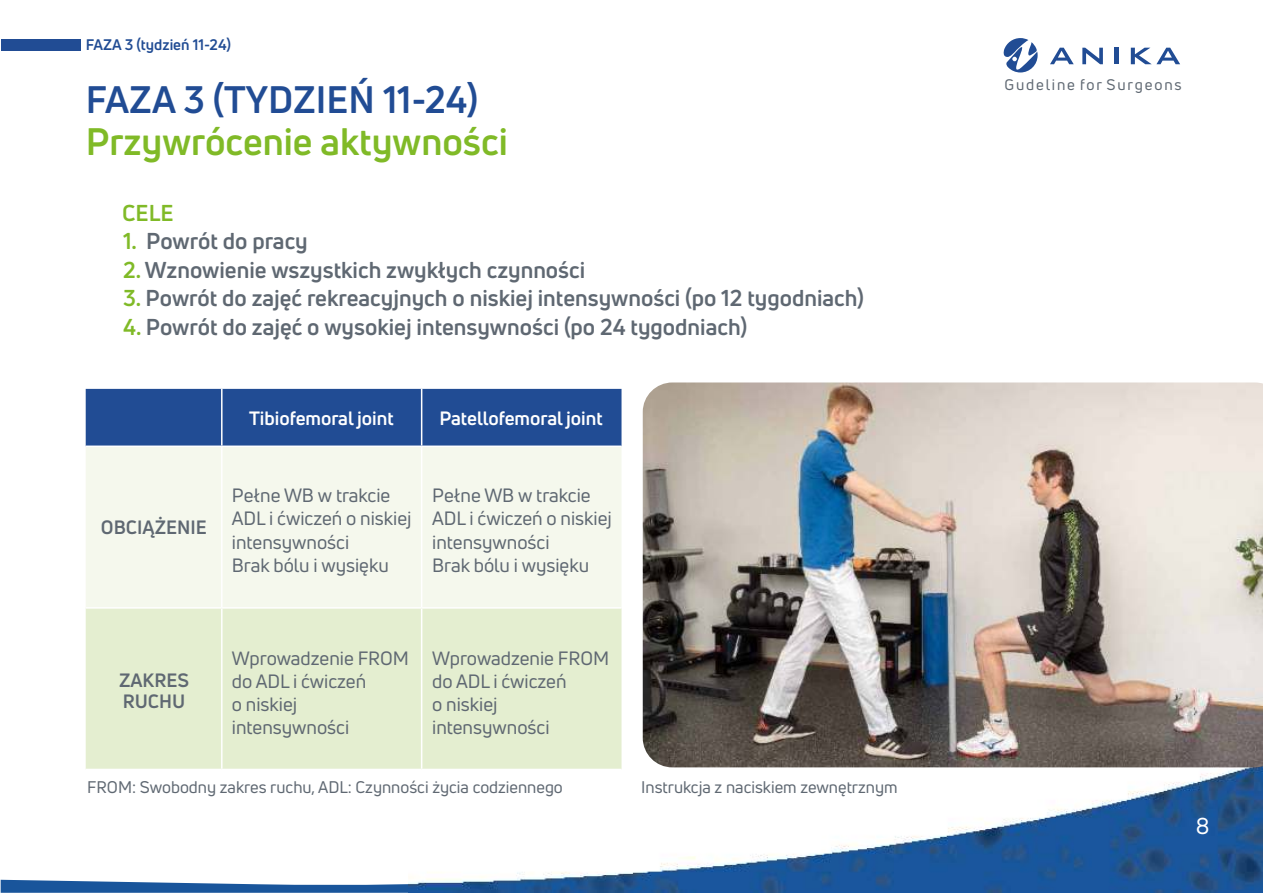
<style>
.page{position:relative;width:1263px;height:893px;background:#fff}
.page>*{position:absolute;margin:0;border:0;box-sizing:border-box;transform-origin:0 0}
.t1{font:700 37.5px "Uni Neue";color:#80ba27}
.t2{font:700 37.5px "Uni Neue";color:#214c94}
.t3{font:700 22.5px "Uni Neue";color:#5f6872}
.t4{font:700 22.5px "Uni Neue";color:#80ba27}
.t5{font:22.5px "Uni Neue";color:#fff}
.t6{font:18.9px/23.1px "Uni Neue";color:#5f6872}
.t7{font:700 18.9px "Uni Neue";color:#fff}
.t8{font:700 18.9px/20.5px "Uni Neue";color:#5f6872}
.t9{font:16.5px "Uni Neue";color:#5f6872}
.t10{font:15px "Uni Neue";letter-spacing:.125em;color:#5f6872}
.t11{font:700 15px "Uni Neue";color:#214c94}
.s1{color:#80ba27}
</style>
<div class="page">
<svg style="left:1px;top:764px;width:407px;height:129px"></svg>
<img style="left:408px;top:764px;width:855px;height:129px">
<svg style="left:1003px;top:38px;width:34px;height:34px"></svg>
<svg style="left:1131px;top:48px;width:49px;height:16px"></svg>
<hr style="left:1115px;top:48px;width:4px;height:16px;background:#214c94">
<svg style="left:1050px;top:48px;width:24px;height:16px"></svg>
<svg style="left:1082px;top:48px;width:21px;height:16px"></svg>
<div style="left:1px;top:39px;width:80px;height:11px;background:#214c94"></div>
<div style="left:86px;top:389px;width:535px;height:56px;background:#214c94"></div>
<div style="left:86px;top:447px;width:535px;height:160px;background:#f5f8ed"></div>
<div style="left:86px;top:609px;width:535px;height:160px;background:#e4eed0"></div>
<hr style="left:86px;top:769px;width:136px;height:1px;background:#fff">
<hr style="left:222px;top:769px;width:200px;height:1px;background:#fff">
<hr style="left:422px;top:769px;width:199px;height:1px;background:#fff">
<hr style="left:221px;top:389px;width:2px;height:56px;background:#fff">
<hr style="left:421px;top:389px;width:1px;height:56px;background:#fff">
<hr style="left:221px;top:447px;width:2px;height:160px;background:#fff">
<hr style="left:421px;top:447px;width:1px;height:160px;background:#fff">
<hr style="left:221px;top:609px;width:2px;height:160px;background:#fff">
<hr style="left:421px;top:609px;width:1px;height:160px;background:#fff">
<img style="left:643px;top:382px;width:620px;height:385px">
<p class="t11" style="left:86px;top:39px;width:147px">FAZA 3 (tydzień 11-24)</p>
<h1 class="t2" style="left:86px;top:85px;width:394px">FAZA 3 (TYDZIEŃ 11-24)</h1>
<h1 class="t1" style="left:86px;top:127px;width:424px">Przywrócenie aktywności</h1>
<p class="t4" style="left:122px;top:204px;width:53px">CELE</p>
<p class="t3" style="left:123px;top:232px;width:186px"><span class="s1">1.</span> Powrót do pracy</p>
<p class="t3" style="left:123px;top:261px;width:464px"><span class="s1">2.</span> Wznowienie wszystkich zwykłych czynności</p>
<p class="t3" style="left:123px;top:289px;width:742px"><span class="s1">3.</span> Powrót do zajęć rekreacyjnych o niskiej intensywności (po 12 tygodniach)</p>
<p class="t3" style="left:123px;top:318px;width:626px"><span class="s1">4.</span> Powrót do zajęć o wysokiej intensywności (po 24 tygodniach)</p>
<p class="t8" style="left:101px;top:519px;width:107px">OBCIĄŻENIE</p>
<p class="t7" style="left:249px;top:410px;width:146px">Tibiofemoral joint</p>
<p class="t7" style="left:439px;top:410px;width:165px">Patellofemoral joint</p>
<p class="t6" style="left:232px;top:486px;width:181px">Pełne WB w trakcie<br>ADL i ćwiczeń o niskiej intensywności<br>Brak bólu i wysięku</p>
<p class="t6" style="left:432px;top:486px;width:181px">Pełne WB w trakcie<br>ADL i ćwiczeń o niskiej intensywności<br>Brak bólu i wysięku</p>
<p class="t8" style="left:119px;top:672px;width:72px">ZAKRES<br>RUCHU</p>
<p class="t6" style="left:232px;top:648px;width:179px">Wprowadzenie FROM do ADL i ćwiczeń<br>o niskiej intensywności</p>
<p class="t6" style="left:432px;top:648px;width:179px">Wprowadzenie FROM do ADL i ćwiczeń<br>o niskiej intensywności</p>
<p class="t9" style="left:87px;top:780px;width:477px">FROM: Swobodny zakres ruchu, ADL: Czynności życia codziennego</p>
<p class="t9" style="left:641px;top:780px;width:258px">Instrukcja z naciskiem zewnętrznym</p>
<p class="t10" style="left:1004px;top:79px;width:179px">Gudeline for Surgeons</p>
<p class="t5" style="left:1196px;top:817px;width:15px">8</p>
</div>
